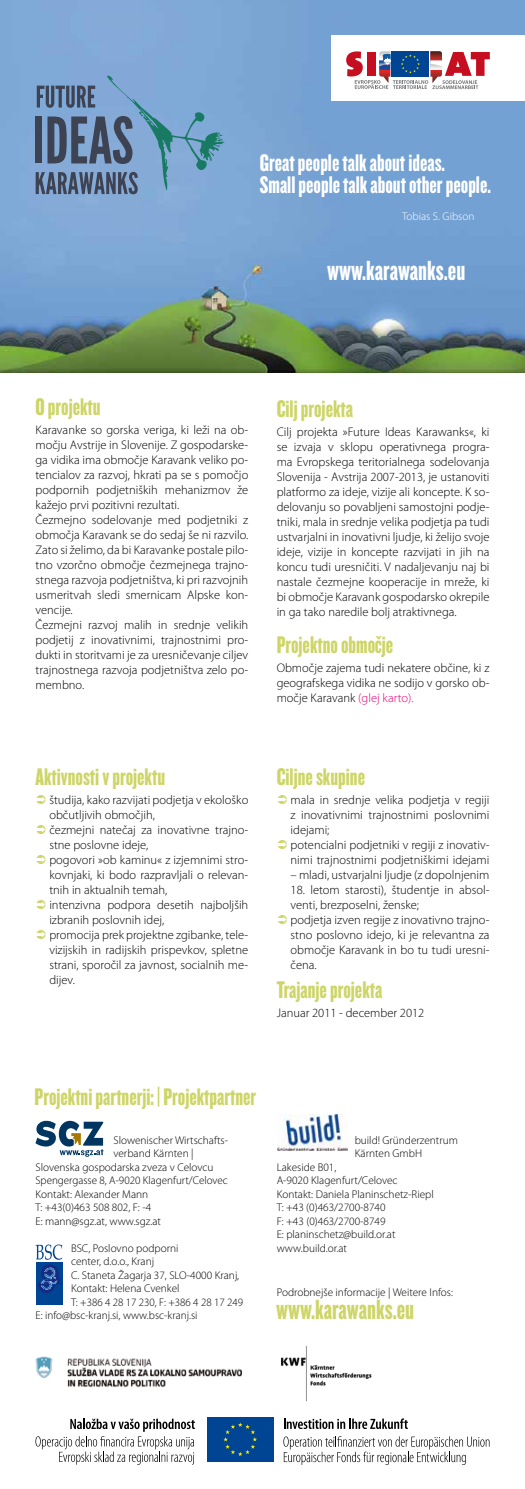
<style>
.page{position:relative;width:525px;height:1489px;background:#fff}
.page>*{position:absolute;margin:0;border:0;box-sizing:border-box;transform-origin:0 0}
.t1{font:28.75px "Knockout HTF68 Full Featherwt";color:#fff}
.t2{font:28.75px "Knockout HTF68 Full Featherwt";color:#cdd566}
.t3{font:25px "Knockout HTF68 Full Featherwt";color:#cdd566}
.t4{font:25px/22.5px "Knockout HTF68 Full Featherwt";color:#fff}
.t5{font:300 12.5px/15px "Myriad Pro";color:#000}
.t6{font:300 11.25px/13.5px "Myriad Pro";color:#000}
.t7{font:300 11.25px "Myriad Pro";color:#fff}
.s1{color:#e2007a}
</style>
<div class="page">
<img style="left:0;top:0;width:524px;height:372px">
<svg style="left:35px;top:1244px;width:28px;height:61px"></svg>
<div style="left:36px;top:1261px;width:26px;height:43px;background:#004494"></div>
<svg style="left:36px;top:1244px;width:26px;height:48px"></svg>
<img style="left:277px;top:1114px;width:70px;height:35px">
<svg style="left:35px;top:1120px;width:68px;height:36px"></svg>
<div style="left:207px;top:1416px;width:66px;height:45px;background:#004494"></div>
<svg style="left:223px;top:1422px;width:34px;height:33px"></svg>
<svg style="left:284px;top:1418px;width:124px;height:10px"></svg>
<svg style="left:283px;top:1436px;width:206px;height:28px"></svg>
<svg style="left:35px;top:1418px;width:160px;height:46px"></svg>
<img style="left:281px;top:1346px;width:91px;height:56px">
<img style="left:35px;top:1356px;width:207px;height:32px">
<div style="left:35px;top:116px;width:7px;height:47px;background:#3e4353"></div>
<svg style="left:36px;top:74px;width:189px;height:120px;background:#6e91b5"></svg>
<div style="left:332px;top:35px;width:192px;height:66px;background:#fff"></div>
<svg style="left:346px;top:51px;width:143px;height:38px"></svg>
<h2 class="t4" style="left:260px;top:152px;width:232px">Great people talk about ideas.<br>Small people talk about other people.</h2>
<p class="t7" style="left:402px;top:209px;width:74px">Tobias S. Gibson</p>
<h1 class="t1" style="left:327px;top:255px;width:139px">www.karawanks.eu</h1>
<h2 class="t3" style="left:35px;top:394px;width:67px">O projektu</h2>
<p class="t5" style="left:35px;top:422px;width:214px">Karavanke so gorska veriga, ki leži na ob&shy;močju Avstrije in Slovenije. Z gospodarske&shy;ga vidika ima območje Karavank veliko po&shy;tencialov za razvoj, hkrati pa se s pomočjo podpornih podjetniških mehanizmov že kažejo prvi pozitivni rezultati.<br>Čezmejno sodelovanje med podjetniki z območja Karavank se do sedaj še ni razvilo.<br>Zato si želimo, da bi Karavanke postale pilo&shy;tno vzorčno območje čezmejnega trajno&shy;stnega razvoja podjetništva, ki pri razvojnih usmeritvah sledi smernicam Alpske kon&shy;vencije.<br>Čezmejni razvoj malih in srednje velikih podjetij z inovativnimi, trajnostnimi pro&shy;dukti in storitvami je za uresničevanje ciljev trajnostnega razvoja podjetništva zelo po&shy;membno.</p>
<h2 class="t3" style="left:35px;top:764px;width:131px">Aktivnosti v projektu</h2>
<p class="t5" style="left:49px;top:792px;width:200px">študija, kako razvijati podjetja v ekološko občutljivih območjih,<br>čezmejni natečaj za inovativne trajno&shy;stne poslovne ideje,<br>pogovori »ob kaminu« z izjemnimi stro&shy;kovnjaki, ki bodo razpravljali o relevan&shy;tnih in aktualnih temah,<br>intenzivna podpora desetih najboljših izbranih poslovnih idej,<br>promocija prek projektne zgibanke, tele&shy;vizijskih in radijskih prispevkov, spletne strani, sporočil za javnost, socialnih me&shy;dijev.</p>
<h2 class="t3" style="left:276px;top:396px;width:78px">Cilj projekta</h2>
<p class="t5" style="left:276px;top:424px;width:214px;text-align:justify">Cilj projekta »Future Ideas Karawanks«, ki se izvaja v sklopu operativnega progra&shy;ma Evropskega teritorialnega sodelovanja Slovenija - Avstrija 2007-2013, je ustanoviti platformo za ideje, vizije ali koncepte. K so&shy;delovanju so povabljeni samostojni podje&shy;tniki, mala in srednje velika podjetja pa tudi ustvarjalni in inovativni ljudje, ki želijo svoje ideje, vizije in koncepte razvijati in jih na koncu tudi uresničiti. V nadaljevanju naj bi nastale čezmejne kooperacije in mreže, ki bi območje Karavank gospodarsko okrepile in ga tako naredile bolj atraktivnega.</p>
<h2 class="t3" style="left:276px;top:632px;width:118px">Projektno obmoˇcje</h2>
<p class="t5" style="left:276px;top:660px;width:214px;text-align:justify">Območje zajema tudi nekatere občine, ki z geografskega vidika ne sodijo v gorsko ob&shy;močje Karavank <span class="s1">(glej karto).</span></p>
<h2 class="t3" style="left:276px;top:764px;width:90px">Ciljne skupine</h2>
<p class="t5" style="left:290px;top:792px;width:200px">mala in srednje velika podjetja v regiji z inovativnimi trajnostnimi poslovnimi idejami;<br>potencialni podjetniki v regiji z inovativ&shy;nimi trajnostnimi podjetniškimi idejami</p>
<p class="t5" style="left:290px;top:867px;width:200px">– mladi, ustvarjalni ljudje (z dopolnjenim</p>
<p class="t5" style="left:290px;top:882px;width:200px">18. letom starosti), študentje in absol&shy;venti, brezposelni, ženske;<br>podjetja izven regije z inovativno trajno&shy;stno poslovno idejo, ki je relevantna za območje Karavank in bo tu tudi uresni&shy;čena.</p>
<h2 class="t3" style="left:276px;top:977px;width:107px">Trajanje projekta</h2>
<p class="t5" style="left:276px;top:1005px;width:149px">Januar 2011 - december 2012</p>
<h2 class="t3" style="left:35px;top:1083px;width:223px">Projektni partnerji: | Projektpartner</h2>
<p class="t6" style="left:113px;top:1133px;width:115px">Slowenischer Wirtschafts-</p>
<p class="t6" style="left:113px;top:1146px;width:81px">verband Kärnten |</p>
<p class="t6" style="left:35px;top:1160px;width:179px">Slovenska gospodarska zveza v Celovcu</p>
<p class="t6" style="left:35px;top:1173px;width:194px">Spengergasse 8, A-9020 Klagenfurt/Celovec</p>
<p class="t6" style="left:35px;top:1187px;width:114px">Kontakt: Alexander Mann</p>
<p class="t6" style="left:35px;top:1200px;width:117px">T: +43(0)463 508 802, F: -4</p>
<p class="t6" style="left:35px;top:1214px;width:127px">E: mann@sgz.at, www.sgz.at</p>
<p class="t6" style="left:71px;top:1241px;width:109px">BSC, Poslovno podporni</p>
<p class="t6" style="left:71px;top:1254px;width:85px">center, d.o.o., Kranj</p>
<p class="t6" style="left:71px;top:1268px;width:170px">C. Staneta Žagarja 37, SLO-4000 Kranj,</p>
<p class="t6" style="left:71px;top:1281px;width:110px">Kontakt: Helena Cvenkel</p>
<p class="t6" style="left:71px;top:1295px;width:173px">T: +386 4 28 17 230, F: +386 4 28 17 249</p>
<p class="t6" style="left:35px;top:1308px;width:163px">E: info@bsc-kranj.si, www.bsc-kranj.si</p>
<p class="t6" style="left:354px;top:1133px;width:105px">build! Gründerzentrum<br>Kärnten GmbH</p>
<p class="t6" style="left:276px;top:1160px;width:158px">Lakeside B01,<br>A-9020 Klagenfurt/Celovec<br>Kontakt: Daniela Planinschetz-Riepl<br>T: +43 (0)463/2700-8740<br>F: +43 (0)463/2700-8749<br>E: planinschetz@build.or.at www.build.or.at</p>
<p class="t6" style="left:276px;top:1285px;width:178px">Podrobnejše informacije | Weitere Infos:</p>
<h1 class="t2" style="left:276px;top:1294px;width:139px">www.karawanks.eu</h1>
</div>
